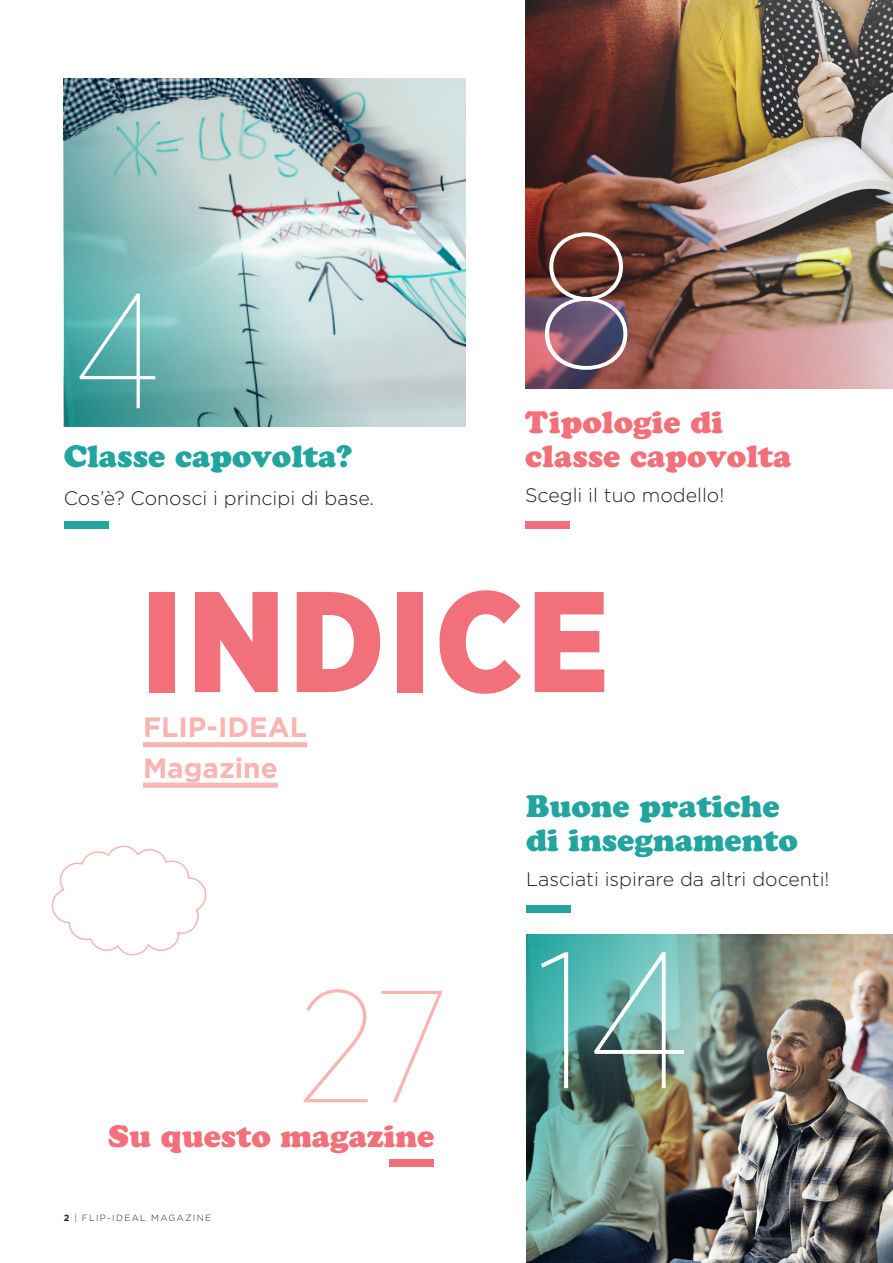
<style>
.page{position:relative;width:893px;height:1263px;background:#fff}
.page>*{position:absolute;margin:0;border:0;box-sizing:border-box;transform-origin:0 0}
.ONDERTITEL{font:100 193.05px "Gotham Narrow";color:#fff}
.ONDERTITEL-2{font:100 190.8px "Gotham Narrow";color:#fff}
.ONDERTITEL-3{font:100 162.75px "Gotham Narrow";color:#fff}
.ONDERTITEL-4{font:100 159.15px "Gotham Narrow";color:#f9b5b1}
.t1{font:900 142.95px "Gotham Narrow";letter-spacing:.03em;color:#f17079}
.ONDERTITEL-5{font:30.9px "Cooper Black Std";color:#21a59e}
.ONDERTITEL-6{font:30.9px/34.2px "Cooper Black Std";color:#f17079}
.HEADER_ONDERTITEL{font:700 27.9px/40.5px "Gotham";color:#f9b5b1}
.t2{font:300 19.5px "Gotham";color:#231f20}
.t3{font:300 9px "Gotham";letter-spacing:.15em;color:#231f20}
.s1{font-weight:700}
</style>
<div class="page">
<img style="left:64px;top:79px;width:402px;height:347px">
<img style="left:526px;top:934px;width:367px;height:329px">
<img style="left:525px;top:0;width:368px;height:388px">
<div style="left:143px;top:742px;width:164px;height:5px;background:#f9b5b1"></div>
<div style="left:143px;top:783px;width:135px;height:5px;background:#f9b5b1"></div>
<svg style="left:51px;top:845px;width:156px;height:111px"></svg>
<div style="left:64px;top:521px;width:44px;height:8px;background:#21a59e"></div>
<div style="left:526px;top:906px;width:45px;height:7px;background:#21a59e"></div>
<div style="left:525px;top:521px;width:45px;height:8px;background:#f17079"></div>
<div style="left:389px;top:1160px;width:45px;height:7px;background:#f17079"></div>
<p class="ONDERTITEL-3" style="left:74px;top:254px;width:87px">4</p>
<p class="ONDERTITEL-5" style="left:64px;top:438px;width:290px">Classe capovolta?</p>
<p class="t2" style="left:64px;top:485px;width:312px">Cos’è? Conosci i principi di base.</p>
<p class="ONDERTITEL-2" style="left:536px;top:187px;width:103px">8</p>
<p class="ONDERTITEL-6" style="left:525px;top:405px;width:268px">Tipologie di classe capovolta</p>
<p class="t2" style="left:525px;top:483px;width:201px">Scegli il tuo modello!</p>
<p class="t1" style="left:142px;top:547px;width:469px">INDICE</p>
<p class="HEADER_ONDERTITEL" style="left:143px;top:707px;width:166px">FLIP-IDEAL<br>Magazine</p>
<p class="ONDERTITEL-5" style="left:526px;top:787px;width:255px">Buone pratiche</p>
<p class="ONDERTITEL-5" style="left:526px;top:822px;width:273px">di insegnamento</p>
<p class="ONDERTITEL-4" style="left:298px;top:951px;width:150px">27</p>
<p class="ONDERTITEL-6" style="left:108px;top:1119px;width:328px">Su questo magazine</p>
<p class="t3" style="left:64px;top:1212px;width:149px"><span class="s1">2</span> | FLIP-IDEAL MAGAZINE</p>
<p class="t2" style="left:526px;top:867px;width:305px">Lasciati ispirare da altri docenti!</p>
<p class="ONDERTITEL" style="left:536px;top:905px;width:156px">14</p>
</div>
